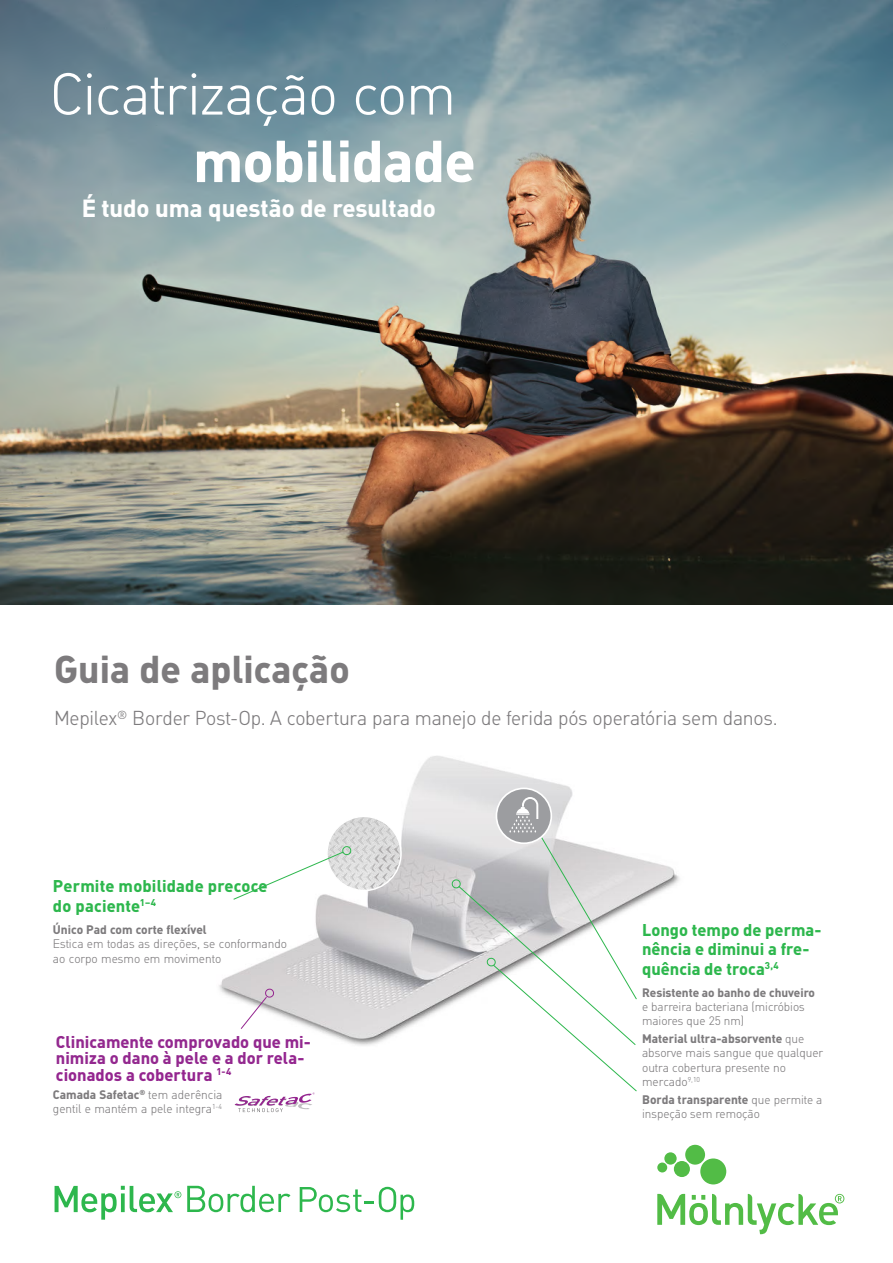
<style>
.page{position:relative;width:893px;height:1263px;background:#fff}
.page>*{position:absolute;margin:0;border:0;box-sizing:border-box;transform-origin:0 0}
.t1{font:300 57px "MHC Din";letter-spacing:-.015em;color:#fff}
.t2{font:700 57px "MHC Din";letter-spacing:-.01em;color:#fff}
.t3{font:700 37.5px "MHC Din";color:#7d7b7d}
.t4{font:700 24px "MHC Din";color:#fff}
.t5{font:300 19.5px "MHC Din";letter-spacing:-.01em;color:#7d7b7d}
.t6{font:700 16.5px/19.5px "MHC Din";letter-spacing:.005em;color:#2db74d}
.t7{font:700 16.5px/16.5px "MHC Din";color:#93288f}
.t8{font:300 12px/14.4px "MHC Din";color:#7d7b7d}
.t9{font:700 12px "MHC Din";color:#7d7b7d}
.t10{font:300 11.85px/14.2px "MHC Din";color:#7d7b7d}
.t11{font:700 11.85px "MHC Din";color:#7d7b7d}
.s1{color:#94258f}
.s2{font-weight:700}
.s3{font-weight:300;font-size:11.85px}
</style>
<div class="page">
<img style="left:0;top:0;width:893px;height:604px">
<img style="left:219px;top:756px;width:461px;height:290px">
<img style="left:327px;top:816px;width:74px;height:74px;border-radius:37px">
<div style="left:326px;top:816px;width:76px;height:75px;border:2px solid #fff;border-radius:50%"></div>
<svg style="left:233px;top:846px;width:119px;height:54px"></svg>
<svg style="left:240px;top:988px;width:35px;height:42px"></svg>
<svg style="left:235px;top:1092px;width:80px;height:20px"></svg>
<svg style="left:300px;top:1187px;width:114px;height:33px"></svg>
<svg style="left:187px;top:1186px;width:103px;height:26px"></svg>
<svg style="left:55px;top:1186px;width:126px;height:34px"></svg>
<svg style="left:496px;top:788px;width:55px;height:55px"></svg>
<svg style="left:451px;top:797px;width:186px;height:295px"></svg>
<div style="left:496px;top:787px;width:56px;height:57px;border:2px solid #fff;border-radius:50%"></div>
<svg style="left:657px;top:1145px;width:187px;height:89px"></svg>
<h1 class="t1" style="left:50px;top:58px;width:408px">Cicatrização com</h1>
<h1 class="t2" style="left:193px;top:126px;width:284px">mobilidade</h1>
<h3 class="t4" style="left:82px;top:194px;width:356px">É tudo uma questão de resultado</h3>
<h2 class="t3" style="left:54px;top:646px;width:297px">Guia de aplicação</h2>
<h3 class="t5" style="left:54px;top:706px;width:725px">Mepilex<sup>®</sup> Border Post-Op. A cobertura para manejo de ferida pós operatória sem danos.</h3>
<h3 class="t6" style="left:53px;top:876px;width:216px">Permite mobilidade precoce do paciente<sup>1–4</sup></h3>
<p class="t9" style="left:53px;top:922px;width:155px">Único Pad com corte flexível</p>
<p class="t8" style="left:53px;top:937px;width:236px">Estica em todas as direções, se conformando ao corpo mesmo em movimento</p>
<h3 class="t7" style="left:56px;top:1033px;width:256px">Clinicamente comprovado que mi&shy;nimiza o dano à pele e a dor <span class="s1">rela&shy;cionados a cobertura</span> <sup>1-4</sup></h3>
<p class="t8" style="left:53px;top:1087px;width:171px"><span class="s2">Camada Safetac</span><sup>®</sup> tem aderência gentil e mantém a pele integra<sup>1-4</sup></p>
<h3 class="t6" style="left:642px;top:920px;width:181px">Longo tempo de perma&shy;nência e diminui a fre&shy;quência de troca<sup>3,4</sup></h3>
<p class="t11" style="left:642px;top:985px;width:174px">Resistente ao banho de chuveiro</p>
<p class="t10" style="left:642px;top:999px;width:164px">e barreira bacteriana (micróbios maiores que 25 nm)</p>
<p class="t8" style="left:642px;top:1031px;width:183px"><span class="s2">Material ultra-absorvente</span> que absorve mais sangue que qualquer outra cobertura presente no mercado<sup>9,10</sup></p>
<p class="t9" style="left:642px;top:1092px;width:182px">Borda transparente <span class="s3">que permite a</span></p>
<p class="t10" style="left:642px;top:1107px;width:119px">inspeção sem remoção</p>
</div>
